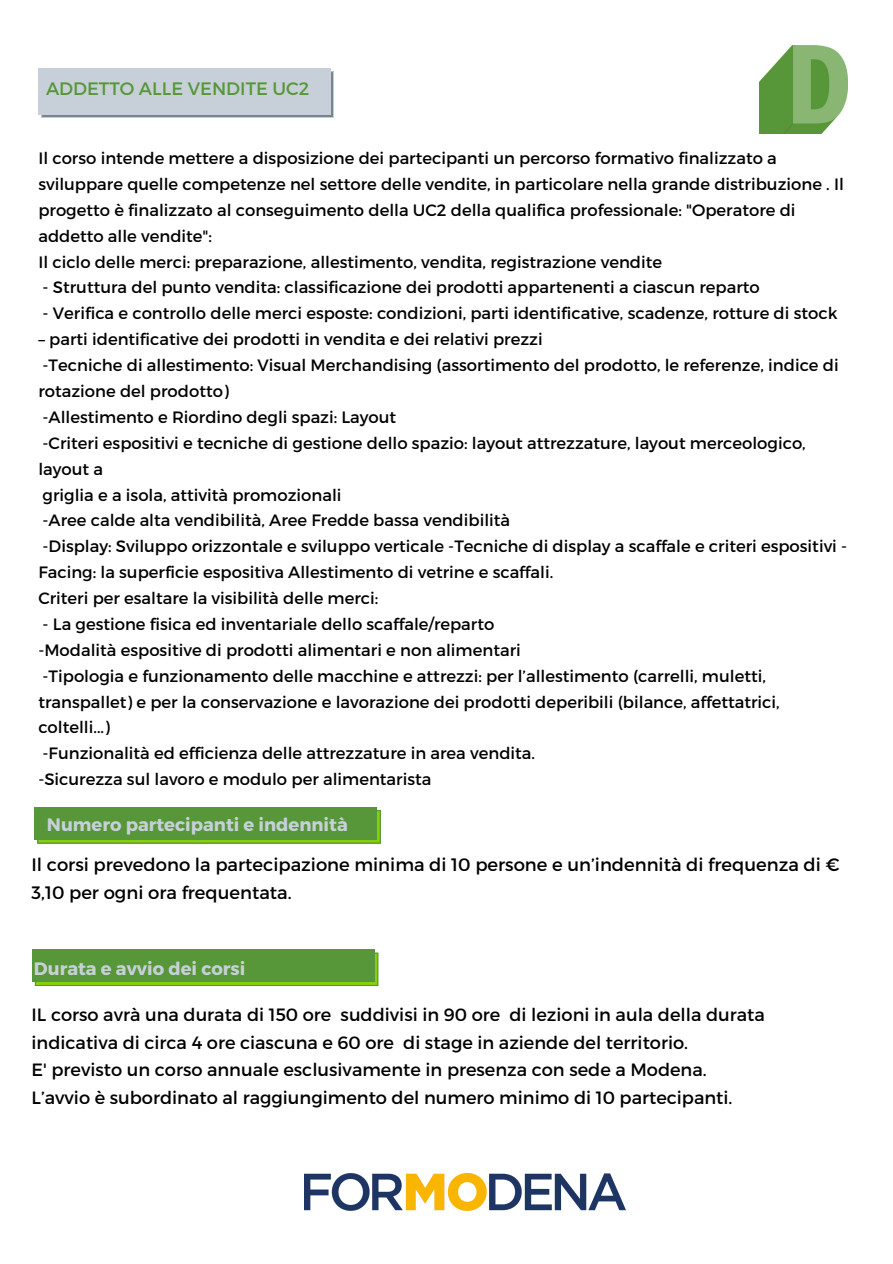
<style>
.page{position:relative;width:893px;height:1264px;background:#fff}
.page>*{position:absolute;margin:0;border:0;box-sizing:border-box;transform-origin:0 0}
.t1{font:18px/28px "Montserrat";color:#000}
.t2{font:700 18px "Montserrat";color:#c7d0d8}
.t3{font:18px "Montserrat";color:#579639}
.t4{font:17.85px/27.8px "Montserrat";color:#000}
.t5{font:16.5px/25.8px "Montserrat";color:#000}
</style>
<div class="page">
<img style="left:304px;top:1173px;width:321px;height:37px">
<img style="left:759px;top:45px;width:88px;height:88px">
<svg style="left:37px;top:810px;width:344px;height:33px;background:#74b91c"></svg>
<div style="left:34px;top:806px;width:342px;height:33px;background:#579639"></div>
<svg style="left:35px;top:952px;width:343px;height:34px;background:#73b71e"></svg>
<div style="left:32px;top:949px;width:342px;height:32px;background:#579639"></div>
<svg style="left:41px;top:71px;width:293px;height:47px"></svg>
<div style="left:38px;top:68px;width:292px;height:46px;background:#c7d0d8"></div>
<p class="t3" style="left:46px;top:77px;width:265px">ADDETTO ALLE VENDITE UC2</p>
<p class="t5" style="left:38px;top:144px;width:807px">Il corso intende mettere a disposizione dei partecipanti un percorso formativo finalizzato a sviluppare quelle competenze nel settore delle vendite, in particolare nella grande distribuzione . Il progetto è finalizzato al conseguimento della UC2 della qualifica professionale: "Operatore di addetto alle vendite":</p>
<p class="t5" style="left:38px;top:248px;width:625px">Il ciclo delle merci: preparazione, allestimento, vendita, registrazione vendite</p>
<p class="t5" style="left:43px;top:274px;width:718px">- Struttura del punto vendita: classificazione dei prodotti appartenenti a ciascun reparto</p>
<p class="t5" style="left:43px;top:300px;width:796px">- Verifica e controllo delle merci esposte: condizioni, parti identificative, scadenze, rotture di stock</p>
<p class="t5" style="left:38px;top:325px;width:506px">– parti identificative dei prodotti in vendita e dei relativi prezzi</p>
<p class="t5" style="left:38px;top:351px;width:801px">-Tecniche di allestimento: Visual Merchandising (assortimento del prodotto, le referenze, indice di rotazione del prodotto)</p>
<p class="t5" style="left:43px;top:403px;width:355px">-Allestimento e Riordino degli spazi: Layout</p>
<p class="t5" style="left:38px;top:429px;width:768px">-Criteri espositivi e tecniche di gestione dello spazio: layout attrezzature, layout merceologico, layout a</p>
<p class="t5" style="left:43px;top:481px;width:300px">griglia e a isola, attività promozionali</p>
<p class="t5" style="left:43px;top:507px;width:469px">-Aree calde alta vendibilità, Aree Fredde bassa vendibilità</p>
<p class="t5" style="left:38px;top:532px;width:810px">-Display: Sviluppo orizzontale e sviluppo verticale -Tecniche di display a scaffale e criteri espositivi -<br>Facing: la superficie espositiva Allestimento di vetrine e scaffali.</p>
<p class="t5" style="left:38px;top:584px;width:341px">Criteri per esaltare la visibilità delle merci:</p>
<p class="t5" style="left:43px;top:610px;width:453px">- La gestione fisica ed inventariale dello scaffale/reparto</p>
<p class="t5" style="left:38px;top:636px;width:484px">-Modalità espositive di prodotti alimentari e non alimentari</p>
<p class="t5" style="left:38px;top:662px;width:742px">-Tipologia e funzionamento delle macchine e attrezzi: per l’allestimento (carrelli, muletti, transpallet) e per la conservazione e lavorazione dei prodotti deperibili (bilance, affettatrici, coltelli...)</p>
<p class="t5" style="left:43px;top:739px;width:494px">-Funzionalità ed efficienza delle attrezzature in area vendita.</p>
<p class="t5" style="left:38px;top:765px;width:394px">-Sicurezza sul lavoro e modulo per alimentarista</p>
<p class="t2" style="left:47px;top:813px;width:302px">Numero partecipanti e indennità</p>
<p class="t1" style="left:32px;top:849px;width:809px">Il corsi prevedono la partecipazione minima di 10 persone e un’indennità di frequenza di €<br>3,10 per ogni ora frequentata.</p>
<p class="t2" style="left:34px;top:956px;width:213px">Durata e avvio dei corsi</p>
<p class="t4" style="left:32px;top:999px;width:734px">IL corso avrà una durata di 150 ore suddivisi in 90 ore di lezioni in aula della durata indicativa di circa 4 ore ciascuna e 60 ore di stage in aziende del territorio.</p>
<p class="t4" style="left:32px;top:1055px;width:676px">E' previsto un corso annuale esclusivamente in presenza con sede a Modena.</p>
<p class="t4" style="left:32px;top:1083px;width:702px">L’avvio è subordinato al raggiungimento del numero minimo di 10 partecipanti.</p>
</div>
